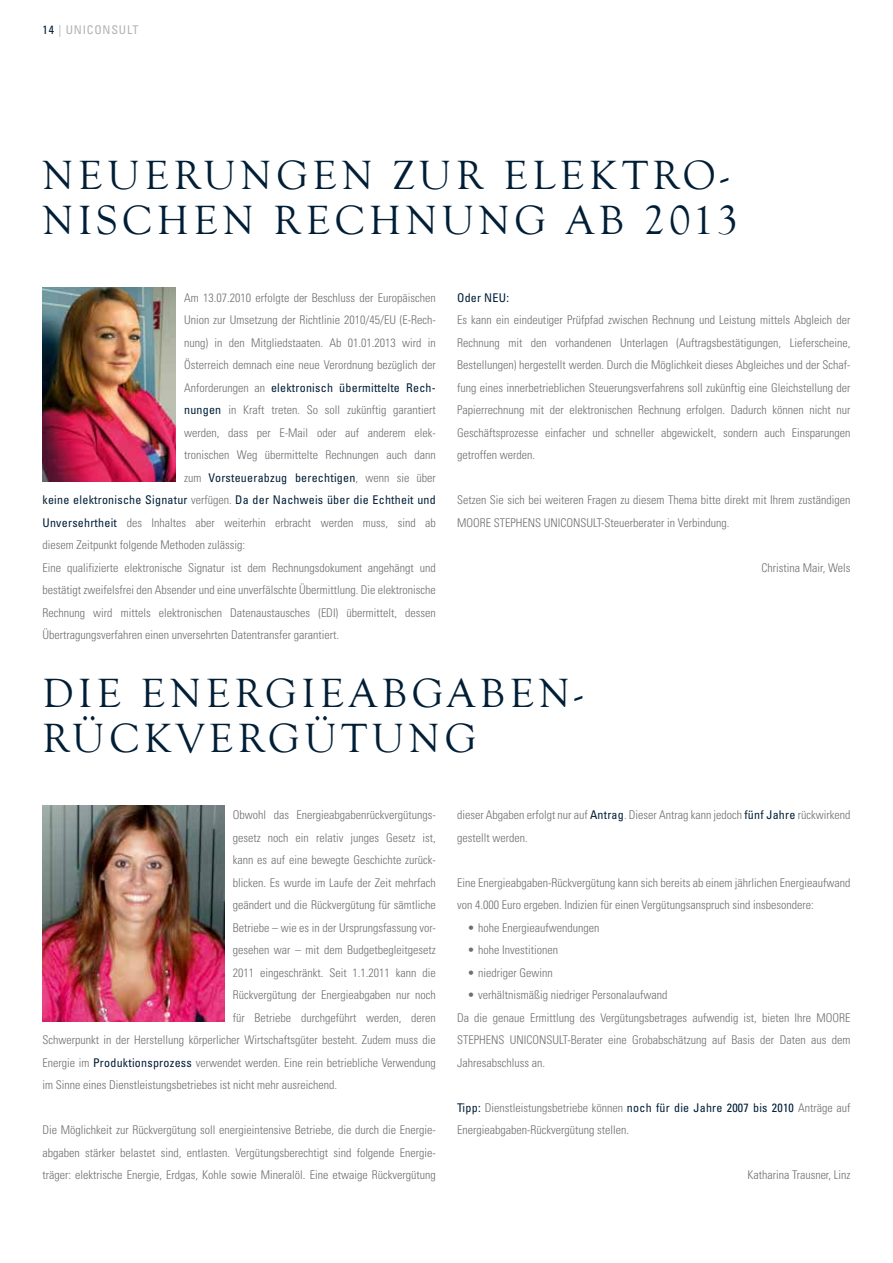
<style>
.page{position:relative;width:893px;height:1263px;background:#fff}
.page>*{position:absolute;margin:0;border:0;box-sizing:border-box;transform-origin:0 0}
.t1{font:42px/45px "Goudy Old Style T";letter-spacing:.11em;color:#001e36}
.t2{font:300 condensed 12px/22.5px "Univers";color:#6f6f6e}
.t3{font:condensed 12px "Univers";letter-spacing:.02em;color:#001e36}
.t4{font:condensed 12px "Univers";letter-spacing:.07em;color:#b1b2b3}
.s1{color:#001e36}
.s2{font-weight:300;color:#6f6f6e}
.s3{font-weight:400;color:#001e36}
</style>
<div class="page">
<img style="left:43px;top:288px;width:133px;height:194px">
<img style="left:43px;top:805px;width:181px;height:217px">
<p class="t4" style="left:43px;top:22px;width:98px"><span class="s1">14</span> | UNICONSULT</p>
<h1 class="t1" style="left:43px;top:154px;width:697px">NEUERUNGEN ZUR ELEKTRO-<br>NISCHEN RECHNUNG AB 2013</h1>
<p class="t2" style="left:184px;top:286px;width:253px">Am 13.07.2010 erfolgte der Beschluss der Europäischen</p>
<p class="t2" style="left:184px;top:309px;width:253px">Union zur Umsetzung der Richtlinie 2010/45/EU (E-Rech-</p>
<p class="t2" style="left:184px;top:331px;width:253px">nung) in den Mitgliedstaaten. Ab 01.01.2013 wird in</p>
<p class="t2" style="left:184px;top:354px;width:253px">Österreich demnach eine neue Verordnung bezüglich der</p>
<p class="t3" style="left:184px;top:380px;width:253px"><span class="s2">Anforderungen an</span> elektronisch übermittelte Rech-</p>
<p class="t2" style="left:184px;top:399px;width:253px"><span class="s3">nungen</span> in Kraft treten. So soll zukünftig garantiert</p>
<p class="t2" style="left:184px;top:421px;width:253px">werden, dass per E-Mail oder auf anderem elek-</p>
<p class="t2" style="left:184px;top:444px;width:253px">tronischen Weg übermittelte Rechnungen auch dann</p>
<p class="t3" style="left:184px;top:470px;width:253px"><span class="s2">zum</span> Vorsteuerabzug berechtigen<span class="s2">, wenn sie über</span></p>
<p class="t3" style="left:43px;top:492px;width:395px">keine elektronische Signatur <span class="s2">verfügen.</span> Da der Nachweis über die Echtheit und</p>
<p class="t2" style="left:43px;top:511px;width:395px"><span class="s3">Unversehrtheit</span> des Inhaltes aber weiterhin erbracht werden muss, sind ab</p>
<p class="t2" style="left:43px;top:534px;width:204px">diesem Zeitpunkt folgende Methoden zulässig:</p>
<p class="t2" style="left:43px;top:556px;width:395px">Eine qualifizierte elektronische Signatur ist dem Rechnungsdokument angehängt und</p>
<p class="t2" style="left:43px;top:579px;width:395px">bestätigt zweifelsfrei den Absender und eine unverfälschte Übermittlung. Die elektronische</p>
<p class="t2" style="left:43px;top:601px;width:395px">Rechnung wird mittels elektronischen Datenaustausches (EDI) übermittelt, dessen</p>
<p class="t2" style="left:43px;top:624px;width:298px">Übertragungsverfahren einen unversehrten Datentransfer garantiert.</p>
<p class="t3" style="left:457px;top:290px;width:53px">Oder NEU:</p>
<p class="t2" style="left:457px;top:309px;width:395px;text-align:justify">Es kann ein eindeutiger Prüfpfad zwischen Rechnung und Leistung mittels Abgleich der Rechnung mit den vorhandenen Unterlagen (Auftragsbestätigungen, Lieferscheine, Bestellungen) hergestellt werden. Durch die Möglichkeit dieses Abgleiches und der Schaf&shy;fung eines innerbetrieblichen Steuerungsverfahrens soll zukünftig eine Gleichstellung der Papierrechnung mit der elektronischen Rechnung erfolgen. Dadurch können nicht nur Geschäftsprozesse einfacher und schneller abgewickelt, sondern auch Einsparungen getroffen werden.</p>
<p class="t2" style="left:457px;top:489px;width:395px">Setzen Sie sich bei weiteren Fragen zu diesem Thema bitte direkt mit Ihrem zuständigen<br>MOORE STEPHENS UNICONSULT-Steuerberater in Verbindung.</p>
<p class="t2" style="left:761px;top:556px;width:90px">Christina Mair, Wels</p>
<h1 class="t1" style="left:43px;top:671px;width:542px">DIE ENERGIEABGABEN-<br>RÜCKVERGÜTUNG</h1>
<p class="t2" style="left:233px;top:804px;width:205px">Obwohl das Energieabgabenrückvergütungs-</p>
<p class="t2" style="left:233px;top:826px;width:205px">gesetz noch ein relativ junges Gesetz ist,</p>
<p class="t2" style="left:233px;top:849px;width:205px">kann es auf eine bewegte Geschichte zurück-</p>
<p class="t2" style="left:233px;top:871px;width:205px">blicken. Es wurde im Laufe der Zeit mehrfach</p>
<p class="t2" style="left:233px;top:894px;width:205px">geändert und die Rückvergütung für sämtliche</p>
<p class="t2" style="left:233px;top:916px;width:205px">Betriebe – wie es in der Ursprungsfassung vor-</p>
<p class="t2" style="left:233px;top:939px;width:205px">gesehen war – mit dem Budgetbegleitgesetz</p>
<p class="t2" style="left:233px;top:961px;width:205px">2011 eingeschränkt. Seit 1.1.2011 kann die</p>
<p class="t2" style="left:233px;top:984px;width:205px">Rückvergütung der Energieabgaben nur noch</p>
<p class="t2" style="left:233px;top:1006px;width:205px">für Betriebe durchgeführt werden, deren</p>
<p class="t2" style="left:43px;top:1029px;width:395px">Schwerpunkt in der Herstellung körperlicher Wirtschaftsgüter besteht. Zudem muss die</p>
<p class="t2" style="left:43px;top:1051px;width:395px">Energie im <span class="s3">Produktionsprozess</span> verwendet werden. Eine rein betriebliche Verwendung</p>
<p class="t2" style="left:43px;top:1074px;width:296px">im Sinne eines Dienstleistungsbetriebes ist nicht mehr ausreichend.</p>
<p class="t2" style="left:43px;top:1119px;width:395px;text-align:justify">Die Möglichkeit zur Rückvergütung soll energieintensive Betriebe, die durch die Energie&shy;abgaben stärker belastet sind, entlasten. Vergütungsberechtigt sind folgende Energie&shy;träger: elektrische Energie, Erdgas, Kohle sowie Mineralöl. Eine etwaige Rückvergütung</p>
<p class="t2" style="left:457px;top:804px;width:395px">dieser Abgaben erfolgt nur auf <span class="s3">Antrag</span>. Dieser Antrag kann jedoch <span class="s3">fünf Jahre</span> rückwirkend gestellt werden.</p>
<p class="t2" style="left:457px;top:871px;width:395px">Eine Energieabgaben-Rückvergütung kann sich bereits ab einem jährlichen Energieaufwand von 4.000 Euro ergeben. Indizien für einen Vergütungsanspruch sind insbesondere:</p>
<p class="t2" style="left:468px;top:916px;width:133px">• hohe Energieaufwendungen</p>
<p class="t2" style="left:468px;top:939px;width:92px">• hohe Investitionen</p>
<p class="t2" style="left:468px;top:961px;width:87px">• niedriger Gewinn</p>
<p class="t2" style="left:457px;top:984px;width:395px;text-indent:10px">• verhältnismäßig niedriger Personalaufwand<br>Da die genaue Ermittlung des Vergütungsbetrages aufwendig ist, bieten Ihre MOORE STEPHENS UNICONSULT-Berater eine Grobabschätzung auf Basis der Daten aus dem Jahresabschluss an.</p>
<p class="t2" style="left:457px;top:1096px;width:395px"><span class="s3">Tipp:</span> Dienstleistungsbetriebe können <span class="s3">noch für die Jahre 2007 bis 2010</span> Anträge auf<br>Energieabgaben-Rückvergütung stellen.</p>
<p class="t2" style="left:748px;top:1164px;width:104px">Katharina Trausner, Linz</p>
</div>
